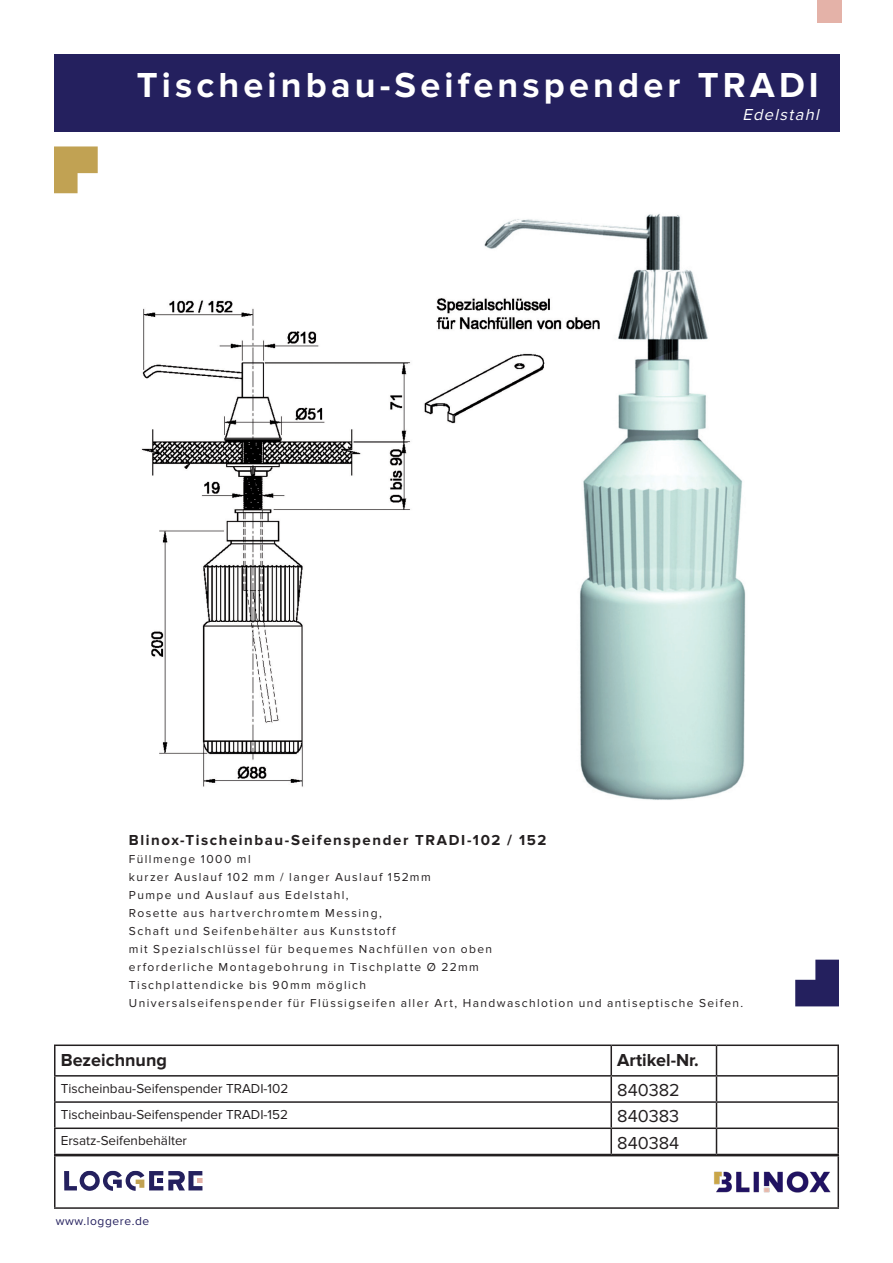
<style>
.page{position:relative;width:893px;height:1263px;background:#fff}
.page>*{position:absolute;margin:0;border:0;box-sizing:border-box;transform-origin:0 0}
.t1{font:700 36px "Proxima Nova";letter-spacing:.115em;color:#fff}
.t2{font:700 18px "Proxima Nova";color:#231f20}
.t3{font:18px "Proxima Nova";color:#231f20}
.t4{font:italic 16.5px "Proxima Nova";color:#fff}
.t5{font:700 15px "Proxima Nova";letter-spacing:.105em;color:#231f20}
.t6{font:13.5px "Proxima Nova";color:#231f20}
.t7{font:12px/18px "Proxima Nova";letter-spacing:.115em;color:#231f20}
.t8{font:12px "Proxima Nova";letter-spacing:.05em;color:#24205e}
</style>
<div class="page">
<div style="left:54px;top:54px;width:785px;height:77px;background:#24205e"></div>
<hr style="left:54px;top:1155px;width:785px;height:1px;background:#231f20">
<hr style="left:54px;top:1156px;width:2px;height:51px;background:#231f20">
<hr style="left:54px;top:1207px;width:785px;height:2px;background:#231f20">
<svg style="left:795px;top:960px;width:44px;height:46px"></svg>
<svg style="left:54px;top:146px;width:44px;height:47px"></svg>
<svg style="left:64px;top:1171px;width:139px;height:20px"></svg>
<img style="left:703px;top:1136px;width:136px;height:73px">
<img style="left:141px;top:214px;width:605px;height:586px">
<hr style="left:54px;top:1044px;width:557px;height:2px;background:#231f20">
<hr style="left:54px;top:1046px;width:2px;height:29px;background:#231f20">
<hr style="left:611px;top:1044px;width:105px;height:2px;background:#231f20">
<hr style="left:610px;top:1046px;width:2px;height:29px;background:#231f20">
<hr style="left:716px;top:1044px;width:123px;height:2px;background:#231f20">
<hr style="left:837px;top:1046px;width:2px;height:29px;background:#231f20">
<hr style="left:54px;top:1075px;width:557px;height:1px;background:#231f20">
<hr style="left:54px;top:1076px;width:2px;height:25px;background:#231f20">
<hr style="left:611px;top:1075px;width:105px;height:1px;background:#231f20">
<hr style="left:610px;top:1076px;width:2px;height:25px;background:#231f20">
<hr style="left:716px;top:1075px;width:123px;height:1px;background:#231f20">
<hr style="left:837px;top:1076px;width:2px;height:25px;background:#231f20">
<hr style="left:54px;top:1101px;width:557px;height:2px;background:#231f20">
<hr style="left:54px;top:1103px;width:2px;height:24px;background:#231f20">
<hr style="left:611px;top:1101px;width:105px;height:2px;background:#231f20">
<hr style="left:610px;top:1103px;width:2px;height:24px;background:#231f20">
<hr style="left:716px;top:1101px;width:123px;height:2px;background:#231f20">
<hr style="left:837px;top:1103px;width:2px;height:24px;background:#231f20">
<hr style="left:54px;top:1127px;width:557px;height:2px;background:#231f20">
<hr style="left:54px;top:1129px;width:2px;height:25px;background:#231f20">
<hr style="left:611px;top:1127px;width:105px;height:2px;background:#231f20">
<hr style="left:610px;top:1129px;width:2px;height:25px;background:#231f20">
<hr style="left:716px;top:1127px;width:123px;height:2px;background:#231f20">
<svg style="left:716px;top:1046px;width:1px;height:108px"></svg>
<hr style="left:837px;top:1129px;width:2px;height:25px;background:#231f20">
<hr style="left:54px;top:1154px;width:557px;height:1px;background:#231f20">
<hr style="left:611px;top:1154px;width:105px;height:1px;background:#231f20">
<hr style="left:716px;top:1154px;width:123px;height:1px;background:#231f20">
<div style="left:817px;top:0;width:25px;height:22px;background:#e4b2a8"></div>
<p class="t1" style="left:137px;top:64px;width:684px">Tischeinbau-Seifenspender TRADI</p>
<p class="t4" style="left:742px;top:105px;width:82px">Edelstahl</p>
<p class="t5" style="left:129px;top:831px;width:419px">Blinox-Tischeinbau-Seifenspender TRADI-102 / 152</p>
<p class="t7" style="left:129px;top:850px;width:616px">Füllmenge 1000 ml<br>kurzer Auslauf 102 mm / langer Auslauf 152mm<br>Pumpe und Auslauf aus Edelstahl,<br>Rosette aus hartverchromtem Messing,<br>Schaft und Seifenbehälter aus Kunststoff<br>mit Spezialschlüssel für bequemes Nachfüllen von oben<br>erforderliche Montagebohrung in Tischplatte Ø 22mm<br>Tischplattendicke bis 90mm möglich<br>Universalseifenspender für Flüssigseifen aller Art, Handwaschlotion und antiseptische Seifen.</p>
<p class="t2" style="left:61px;top:1049px;width:108px">Bezeichnung</p>
<p class="t2" style="left:617px;top:1049px;width:83px">Artikel-Nr.</p>
<p class="t6" style="left:61px;top:1080px;width:229px">Tischeinbau-Seifenspender TRADI-102</p>
<p class="t3" style="left:617px;top:1080px;width:64px">840382</p>
<p class="t6" style="left:61px;top:1106px;width:229px">Tischeinbau-Seifenspender TRADI-152</p>
<p class="t3" style="left:617px;top:1106px;width:64px">840383</p>
<p class="t6" style="left:61px;top:1133px;width:128px">Ersatz-Seifenbehälter</p>
<p class="t3" style="left:617px;top:1132px;width:64px">840384</p>
<p class="t8" style="left:56px;top:1214px;width:95px">www.loggere.de</p>
</div>
